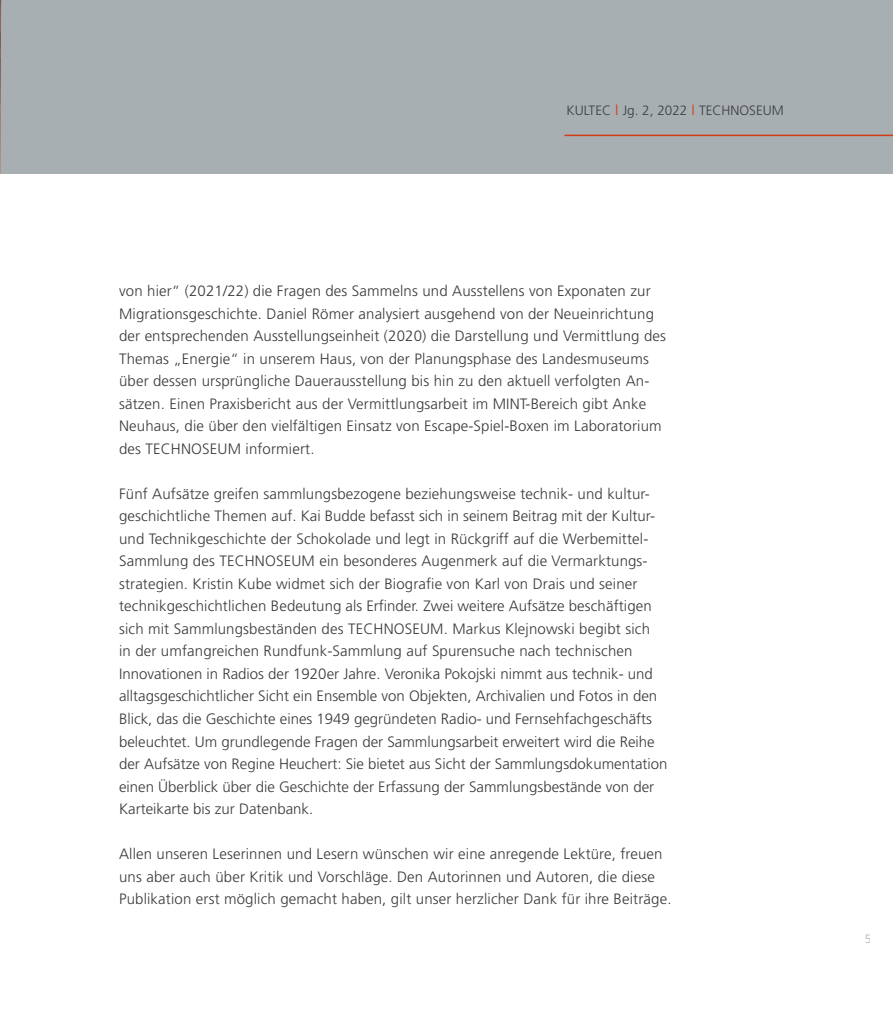
<style>
.page{position:relative;width:893px;height:1021px;background:#fff}
.page>*{position:absolute;margin:0;border:0;box-sizing:border-box;transform-origin:0 0}
.t1{font:300 15px/22.5px "Frutiger LT Pro";letter-spacing:.01em;color:#3a3a39}
.t2{font:300 13.5px "Frutiger LT Pro";color:#3d3d3c}
.t3{font:300 12px "Frutiger LT Pro";color:#777e81}
.s1{font-size:15px;color:#d43d13}
</style>
<div class="page">
<div style="left:0;top:0;width:893px;height:174px;background:#a8afb3"></div>
<img style="left:0;top:0;width:1px;height:172px">
<hr style="left:564px;top:135px;width:329px;height:1px;background:#d43d13">
<p class="t2" style="left:567px;top:103px;width:219px">KULTEC <span class="s1">I</span> Jg. 2, 2022 <span class="s1">I</span> TECHNOSEUM</p>
<p class="t1" style="left:119px;top:280px;width:548px">von hier“ (2021/22) die Fragen des Sammelns und Ausstellens von Exponaten zur Migrationsgeschichte. Daniel Römer analysiert ausgehend von der Neueinrichtung der entsprechenden Ausstellungseinheit (2020) die Darstellung und Vermittlung des Themas „Energie“ in unserem Haus, von der Planungsphase des Landesmuseums über dessen ursprüngliche Dauerausstellung bis hin zu den aktuell verfolgten An&shy;sätzen. Einen Praxisbericht aus der Vermittlungsarbeit im MINT-Bereich gibt Anke Neuhaus, die über den vielfältigen Einsatz von Escape-Spiel-Boxen im Laboratorium des TECHNOSEUM informiert.</p>
<p class="t1" style="left:119px;top:482px;width:550px">Fünf Aufsätze greifen sammlungsbezogene beziehungsweise technik- und kultur&shy;geschichtliche Themen auf. Kai Budde befasst sich in seinem Beitrag mit der Kultur&shy;und Technikgeschichte der Schokolade und legt in Rückgriff auf die Werbemittel-Sammlung des TECHNOSEUM ein besonderes Augenmerk auf die Vermarktungs&shy;strategien. Kristin Kube widmet sich der Biografie von Karl von Drais und seiner technikgeschichtlichen Bedeutung als Erfinder. Zwei weitere Aufsätze beschäftigen sich mit Sammlungsbeständen des TECHNOSEUM. Markus Klejnowski begibt sich<br>in der umfangreichen Rundfunk-Sammlung auf Spurensuche nach technischen Innovationen in Radios der 1920er Jahre. Veronika Pokojski nimmt aus technik- und alltagsgeschichtlicher Sicht ein Ensemble von Objekten, Archivalien und Fotos in den Blick, das die Geschichte eines 1949 gegründeten Radio- und Fernsehfachgeschäfts beleuchtet. Um grundlegende Fragen der Sammlungsarbeit erweitert wird die Reihe der Aufsätze von Regine Heuchert: Sie bietet aus Sicht der Sammlungsdokumentation einen Überblick über die Geschichte der Erfassung der Sammlungsbestände von der Karteikarte bis zur Datenbank.</p>
<p class="t1" style="left:119px;top:842px;width:554px">Allen unseren Leserinnen und Lesern wünschen wir eine anregende Lektüre, freuen uns aber auch über Kritik und Vorschläge. Den Autorinnen und Autoren, die diese<br>Publikation erst möglich gemacht haben, gilt unser herzlicher Dank für ihre Beiträge.</p>
<p class="t3" style="left:864px;top:931px;width:8px">5</p>
</div>
